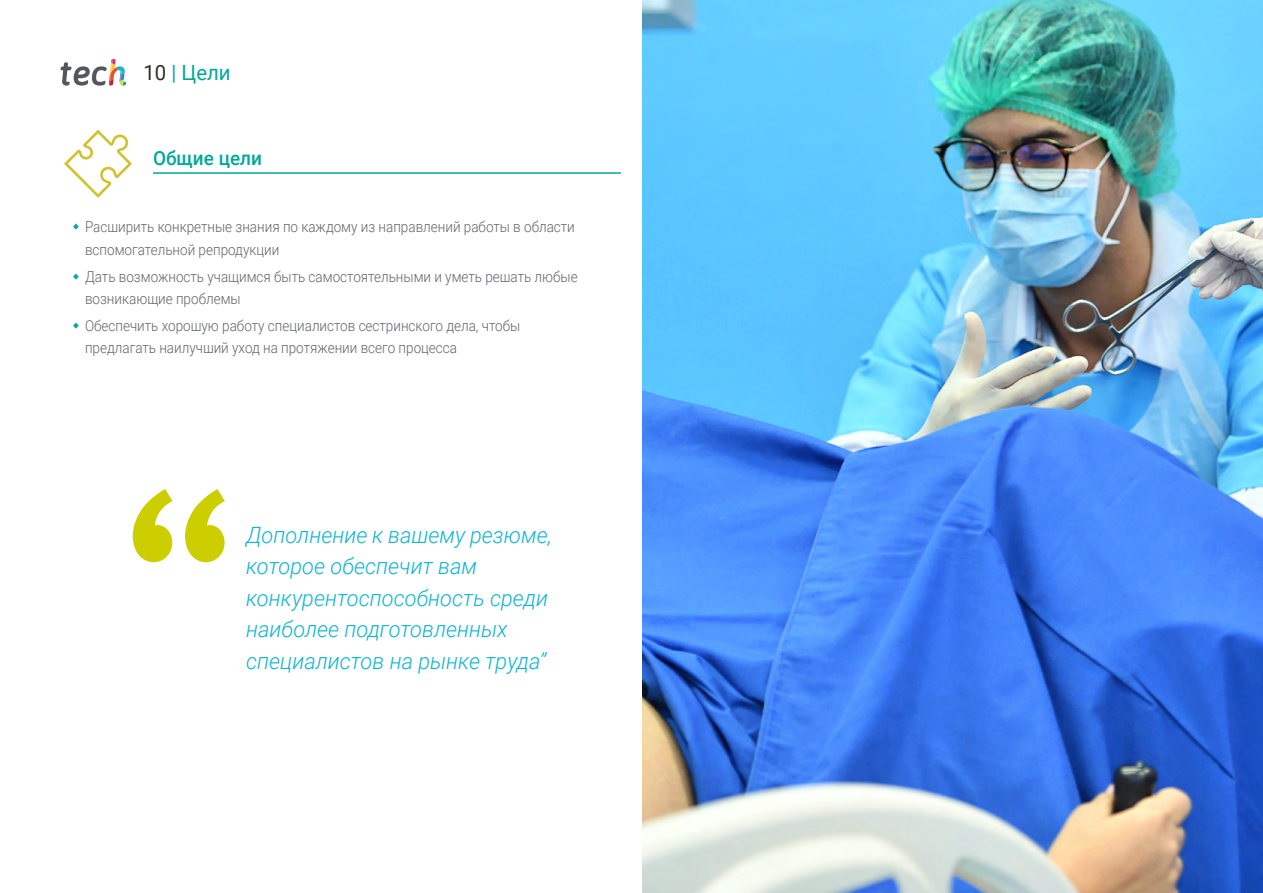
<style>
.page{position:relative;width:1263px;height:893px;background:#fff}
.page>*{position:absolute;margin:0;border:0;box-sizing:border-box;transform-origin:0 0}
.t1{font:italic 300 22.5px/31.5px "Roboto";color:#0fb6cf}
.t2{font:21px "Roboto";color:#00a996}
.t3{font:500 19.5px "Roboto";color:#00a996}
.t4{font:300 15px/22.5px "Roboto";color:#61646a;scale:.9 1}
.s1{color:#312e20}
</style>
<div class="page">
<img style="left:642px;top:0;width:621px;height:893px">
<hr style="left:153px;top:173px;width:468px;height:1px;background:#00a996">
<svg style="left:64px;top:130px;width:68px;height:68px"></svg>
<svg style="left:61px;top:59px;width:65px;height:27px"></svg>
<svg style="left:133px;top:489px;width:92px;height:73px"></svg>
<h2 class="t2" style="left:144px;top:57px;width:89px"><span class="s1">10</span> | Цели</h2>
<h3 class="t3" style="left:153px;top:144px;width:110px">Общие цели</h3>
<p class="t4" style="left:85px;top:215px;width:546px">Расширить конкретные знания по каждому из направлений работы в области вспомогательной репродукции</p>
<p class="t4" style="left:85px;top:264px;width:549px">Дать возможность учащимся быть самостоятельными и уметь решать любые возникающие проблемы</p>
<p class="t4" style="left:85px;top:314px;width:485px">Обеспечить хорошую работу специалистов сестринского дела, чтобы предлагать наилучший уход на протяжении всего процесса</p>
<h1 class="t1" style="left:246px;top:518px;width:307px">Дополнение к вашему резюме, которое обеспечит вам конкурентоспособность среди наиболее подготовленных специалистов на рынке труда’’</h1>
</div>
